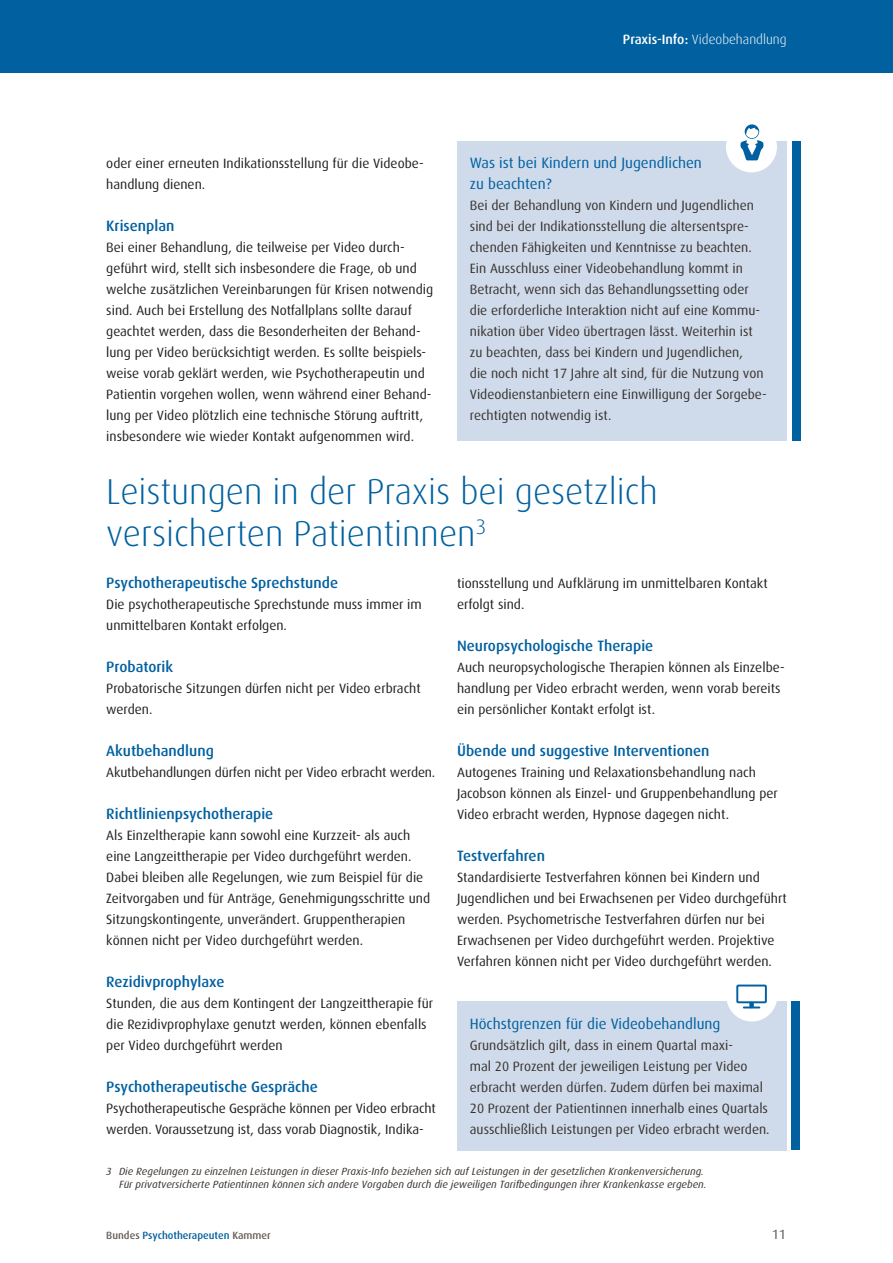
<style>
.page{position:relative;width:893px;height:1263px;background:#fff}
.page>*{position:absolute;margin:0;border:0;box-sizing:border-box;transform-origin:0 0}
.t1{font:300 36px/42px "Dax";color:#0060a0}
.t2{font:500 15px "Dax";color:#0060a0}
.t3{font:15px/21px "Dax";color:#0060a0}
.t4{font:13.5px/21px "Dax";color:#231f20}
.t5{font:13.5px/21px "Dax";color:#3a332f}
.t6{font:300 13.5px "Dax";color:#fff}
.t7{font:13.5px "Dax";color:#655c57}
.t8{font:italic 10.5px/13.5px "Dax";color:#3a332f;text-align:right}
.t9{font:500 10.5px "Dax";color:#0060a0}
.s1{font-weight:500}
.s2{color:#655c57}
</style>
<div class="page">
<div style="left:0;top:0;width:893px;height:72px;background:#0060a0"></div>
<div style="left:457px;top:1001px;width:330px;height:149px;background:#cfdbeb"></div>
<div style="left:791px;top:1001px;width:8px;height:149px;background:#0060a0"></div>
<div style="left:726px;top:970px;width:51px;height:51px;background:#fff;border-radius:50%"></div>
<div style="left:736px;top:984px;width:31px;height:19px;border:2px solid #0060a0"></div>
<svg style="left:744px;top:1004px;width:15px;height:4px"></svg>
<div style="left:457px;top:141px;width:329px;height:300px;background:#cfdbeb"></div>
<div style="left:793px;top:141px;width:8px;height:300px;background:#0060a0"></div>
<div style="left:726px;top:121px;width:51px;height:51px;background:#fff;border-radius:50%"></div>
<svg style="left:740px;top:124px;width:23px;height:36px"></svg>
<p class="t6" style="left:623px;top:32px;width:165px"><span class="s1">Praxis-Info:</span> Videobehandlung</p>
<p class="t4" style="left:106px;top:153px;width:319px">oder einer erneuten Indikationsstellung für die Videobe&shy;handlung dienen.</p>
<p class="t2" style="left:106px;top:217px;width:70px">Krisenplan</p>
<p class="t4" style="left:106px;top:237px;width:328px">Bei einer Behandlung, die teilweise per Video durch&shy;geführt wird, stellt sich insbesondere die Frage, ob und welche zusätzlichen Vereinbarungen für Krisen notwendig sind. Auch bei Erstellung des Notfallplans sollte darauf geachtet werden, dass die Besonderheiten der Behand&shy;lung per Video berücksichtigt werden. Es sollte beispiels&shy;weise vorab geklärt werden, wie Psychotherapeutin und Patientin vorgehen wollen, wenn während einer Behand&shy;lung per Video plötzlich eine technische Störung auftritt, insbesondere wie wieder Kontakt aufgenommen wird.</p>
<p class="t3" style="left:470px;top:152px;width:234px">Was ist bei Kindern und Jugendlichen zu beachten?</p>
<p class="t5" style="left:470px;top:195px;width:298px">Bei der Behandlung von Kindern und Jugendlichen sind bei der Indikationsstellung die altersentspre&shy;chenden Fähigkeiten und Kenntnisse zu beachten.<br>Ein Ausschluss einer Videobehandlung kommt in Betracht, wenn sich das Behandlungssetting oder die erforderliche Interaktion nicht auf eine Kommu&shy;nikation über Video übertragen lässt. Weiterhin ist zu beachten, dass bei Kindern und Jugendlichen,<br>die noch nicht 17 Jahre alt sind, für die Nutzung von Videodienstanbietern eine Einwilligung der Sorgebe&shy;rechtigten notwendig ist.</p>
<h1 class="t1" style="left:106px;top:471px;width:553px">Leistungen in der Praxis bei gesetzlich versicherten Patientinnen<sup>3</sup></h1>
<p class="t2" style="left:106px;top:574px;width:233px">Psychotherapeutische Sprechstunde</p>
<p class="t4" style="left:106px;top:594px;width:317px">Die psychotherapeutische Sprechstunde muss immer im unmittelbaren Kontakt erfolgen.</p>
<p class="t2" style="left:106px;top:658px;width:68px">Probatorik</p>
<p class="t4" style="left:106px;top:678px;width:316px">Probatorische Sitzungen dürfen nicht per Video erbracht werden.</p>
<p class="t2" style="left:106px;top:742px;width:109px">Akutbehandlung</p>
<p class="t4" style="left:106px;top:762px;width:331px">Akutbehandlungen dürfen nicht per Video erbracht werden.</p>
<p class="t2" style="left:106px;top:805px;width:169px">Richtlinienpsychotherapie</p>
<p class="t4" style="left:106px;top:825px;width:325px">Als Einzeltherapie kann sowohl eine Kurzzeit- als auch eine Langzeittherapie per Video durchgeführt werden.<br>Dabei bleiben alle Regelungen, wie zum Beispiel für die Zeitvorgaben und für Anträge, Genehmigungsschritte und Sitzungskontingente, unverändert. Gruppentherapien können nicht per Video durchgeführt werden.</p>
<p class="t2" style="left:106px;top:973px;width:120px">Rezidivprophylaxe</p>
<p class="t4" style="left:106px;top:993px;width:328px">Stunden, die aus dem Kontingent der Langzeittherapie für die Rezidivprophylaxe genutzt werden, können ebenfalls per Video durchgeführt werden</p>
<p class="t2" style="left:106px;top:1078px;width:213px">Psychotherapeutische Gespräche</p>
<p class="t4" style="left:106px;top:1098px;width:331px">Psychotherapeutische Gespräche können per Video erbracht werden. Voraussetzung ist, dass vorab Diagnostik, Indika-</p>
<p class="t4" style="left:457px;top:573px;width:312px">tionsstellung und Aufklärung im unmittelbaren Kontakt erfolgt sind.</p>
<p class="t2" style="left:457px;top:637px;width:198px">Neuropsychologische Therapie</p>
<p class="t4" style="left:457px;top:657px;width:329px">Auch neuropsychologische Therapien können als Einzelbe&shy;handlung per Video erbracht werden, wenn vorab bereits ein persönlicher Kontakt erfolgt ist.</p>
<p class="t2" style="left:457px;top:742px;width:254px">Übende und suggestive Interventionen</p>
<p class="t4" style="left:457px;top:762px;width:322px">Autogenes Training und Relaxationsbehandlung nach<br>Jacobson können als Einzel- und Gruppenbehandlung per<br>Video erbracht werden, Hypnose dagegen nicht.</p>
<p class="t2" style="left:457px;top:847px;width:89px">Testverfahren</p>
<p class="t4" style="left:457px;top:867px;width:331px">Standardisierte Testverfahren können bei Kindern und Jugendlichen und bei Erwachsenen per Video durchgeführt werden. Psychometrische Testverfahren dürfen nur bei Erwachsenen per Video durchgeführt werden. Projektive Verfahren können nicht per Video durchgeführt werden.</p>
<p class="t3" style="left:470px;top:1013px;width:252px">Höchstgrenzen für die Videobehandlung</p>
<p class="t5" style="left:470px;top:1035px;width:301px">Grundsätzlich gilt, dass in einem Quartal maxi-<br>mal 20 Prozent der jeweiligen Leistung per Video erbracht werden dürfen. Zudem dürfen bei maximal 20 Prozent der Patientinnen innerhalb eines Quartals ausschließlich Leistungen per Video erbracht werden.</p>
<p class="t8" style="left:106px;top:1164px;width:602px">3 Die Regelungen zu einzelnen Leistungen in dieser Praxis-Info beziehen sich auf Leistungen in der gesetzlichen Krankenversicherung.<br>Für privatversicherte Patientinnen können sich andere Vorgaben durch die jeweiligen Tarifbedingungen ihrer Krankenkasse ergeben.</p>
<p class="t9" style="left:106px;top:1229px;width:166px"><span class="s2">Bundes</span> Psychotherapeuten <span class="s2">Kammer</span></p>
<p class="t7" style="left:772px;top:1227px;width:16px">11</p>
</div>
